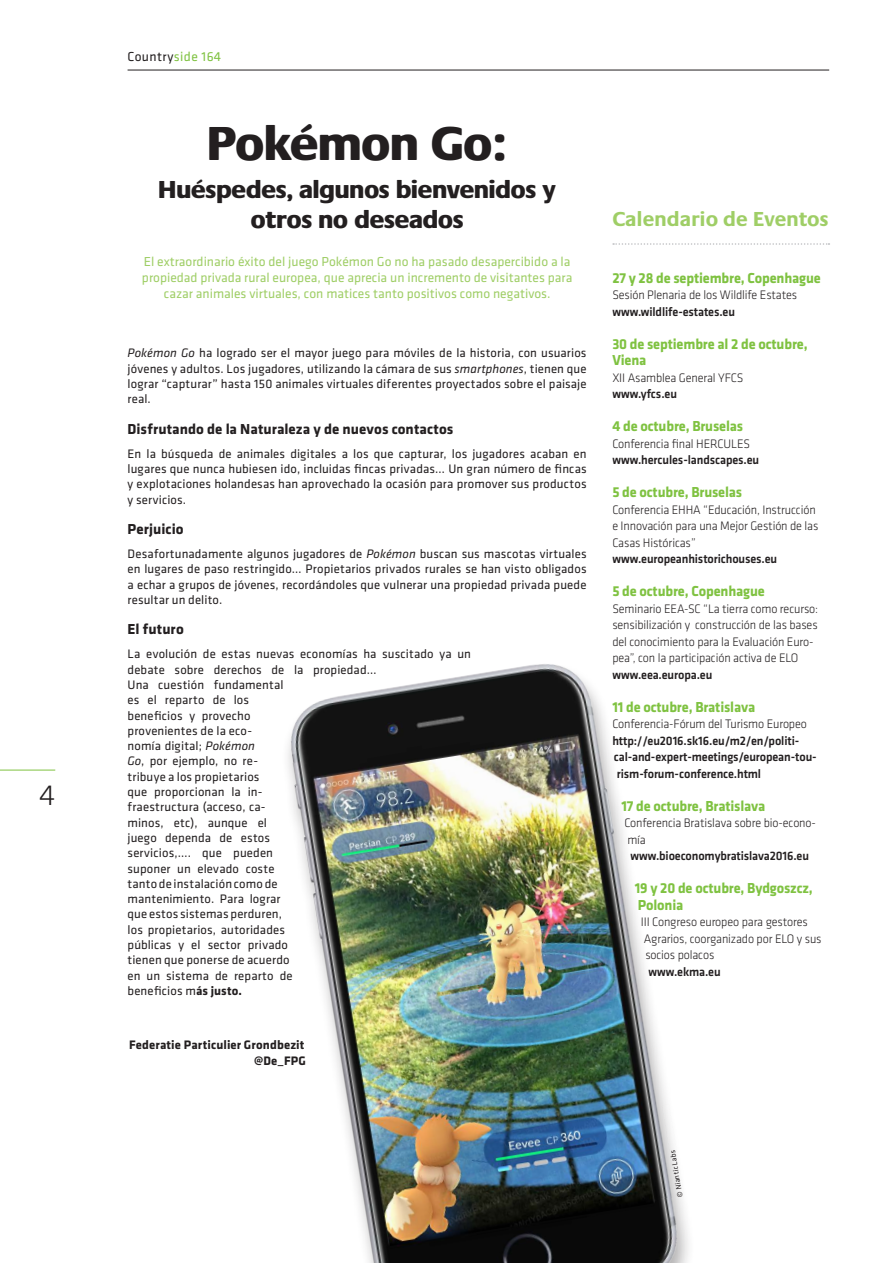
<style>
.page{position:relative;width:893px;height:1263px;background:#fff}
.page>*{position:absolute;margin:0;border:0;box-sizing:border-box;transform-origin:0 0}
.t1{font:800 49.5px "Praxis";letter-spacing:-.005em;color:#231f20}
.t2{font:300 30px "Klavika";color:#231f20}
.t3{font:800 25.5px/30px "Praxis";color:#231f20;text-align:center}
.t4{font:700 21px "Praxis";letter-spacing:-.005em;color:#9fce66}
.t5{font:700 15px/16.5px "Klavika";letter-spacing:-.01em;color:#7fc241;scale:.96 1}
.t6{font:700 15px "Klavika";letter-spacing:.005em;color:#231f20}
.t7{font:13.5px/16.2px "Klavika";color:#9fce66;text-align:center}
.t8{font:13.5px "Klavika";letter-spacing:.03em;color:#231f20}
.t9{font:12.75px/15.3px "Klavika";letter-spacing:.01em;color:#231f20;text-align:justify}
.t10{font:300 12.75px/16.5px "Klavika";letter-spacing:-.01em;color:#231f20;scale:.96 1}
.t11{font:500 12.75px/16.5px "Klavika";letter-spacing:-.01em;color:#231f20;scale:.96 1}
.t12{font:700 12.75px/15.3px "Klavika";letter-spacing:.01em;color:#231f20;text-align:right}
.t13{font:7.5px "Klavika";color:#231f20}
.s1{color:#7fc241}
.s2{font-style:italic}
.s3{font-weight:700}
</style>
<div class="page">
<hr style="left:0;top:770px;width:55px;height:1px;background:#7fc241">
<hr style="left:128px;top:70px;width:701px;height:1px;background:#231f20">
<svg style="left:613px;top:243px;width:216px;height:2px"></svg>
<img style="left:288px;top:664px;width:401px;height:599px">
<svg style="left:662px;top:1104px;width:22px;height:94px"></svg>
<h2 class="t2" style="left:39px;top:779px;width:18px">4</h2>
<p class="t8" style="left:128px;top:49px;width:95px">Country<span class="s1">side 164</span></p>
<h1 class="t1" style="left:208px;top:116px;width:301px">Pokémon Go:</h1>
<h3 class="t3" style="left:159px;top:175px;width:399px">Huéspedes, algunos bienvenidos y otros no deseados</h3>
<p class="t7" style="left:142px;top:253px;width:432px">El extraordinario éxito del juego Pokémon Go no ha pasado desapercibido a la propiedad privada rural europea, que aprecia un incremento de visitantes para cazar animales virtuales, con matices tanto positivos como negativos.</p>
<p class="t9" style="left:128px;top:346px;width:461px"><span class="s2">Pokémon Go</span> ha logrado ser el mayor juego para móviles de la historia, con usuarios jóvenes y adultos. Los jugadores, utilizando la cámara de sus <span class="s2">smartphones</span>, tienen que lograr “capturar” hasta 150 animales virtuales diferentes proyectados sobre el paisaje real.</p>
<p class="t6" style="left:128px;top:421px;width:327px">Disfrutando de la Naturaleza y de nuevos contactos</p>
<p class="t9" style="left:128px;top:446px;width:461px">En la búsqueda de animales digitales a los que capturar, los jugadores acaban en lugares que nunca hubiesen ido, incluidas fincas privadas… Un gran número de fincas y explotaciones holandesas han aprovechado la ocasión para promover sus productos y servicios.</p>
<p class="t6" style="left:128px;top:521px;width:58px">Perjuicio</p>
<p class="t9" style="left:128px;top:546px;width:461px">Desafortunadamente algunos jugadores de <span class="s2">Pokémon</span> buscan sus mascotas virtuales en lugares de paso restringido… Propietarios privados rurales se han visto obligados a echar a grupos de jóvenes, recordándoles que vulnerar una propiedad privada puede resultar un delito.</p>
<p class="t6" style="left:128px;top:621px;width:58px">El futuro</p>
<p class="t9" style="left:128px;top:647px;width:345px;text-align:left">La evolución de estas nuevas economías ha suscitado ya un debate sobre derechos de la propiedad…<br>Una cuestión fundamental<br>es el reparto de los<br>beneficios y provecho<br>provenientes de la eco-<br>nomía digital; <span class="s2">Pokémon<br>Go</span>, por ejemplo, no re-<br>tribuye a los propietarios<br>que proporcionan la in-<br>fraestructura (acceso, ca-<br>minos, etc), aunque el<br>juego dependa de estos<br>servicios,…. que pueden<br>suponer un elevado coste<br>tanto de instalación como de<br>mantenimiento. Para lograr<br>que estos sistemas perduren,<br>los propietarios, autoridades<br>públicas y el sector privado<br>tienen que ponerse de acuerdo<br>en un sistema de reparto de<br>beneficios m<span class="s3">ás justo.</span></p>
<p class="t12" style="left:129px;top:1038px;width:179px">Federatie Particulier Grondbezit @De_FPG</p>
<h3 class="t4" style="left:612px;top:208px;width:218px">Calendario de Eventos</h3>
<p class="t5" style="left:612px;top:270px;width:219px">27 y 28 de septiembre, Copenhague</p>
<p class="t10" style="left:612px;top:287px;width:194px">Sesión Plenaria de los Wildlife Estates</p>
<p class="t11" style="left:612px;top:303px;width:129px">www.wildlife-estates.eu</p>
<p class="t5" style="left:612px;top:336px;width:205px">30 de septiembre al 2 de octubre,<br>Viena</p>
<p class="t10" style="left:612px;top:369px;width:138px">XII Asamblea General YFCS</p>
<p class="t11" style="left:612px;top:386px;width:69px">www.yfcs.eu</p>
<p class="t5" style="left:612px;top:418px;width:138px">4 de octubre, Bruselas</p>
<p class="t10" style="left:612px;top:435px;width:145px">Conferencia final HERCULES</p>
<p class="t11" style="left:612px;top:452px;width:154px">www.hercules-landscapes.eu</p>
<p class="t5" style="left:612px;top:484px;width:137px">5 de octubre, Bruselas</p>
<p class="t10" style="left:612px;top:501px;width:216px">Conferencia EHHA “Educación, Instrucción e Innovación para una Mejor Gestión de las<br>Casas Históricas”</p>
<p class="t11" style="left:612px;top:551px;width:173px">www.europeanhistorichouses.eu</p>
<p class="t5" style="left:612px;top:583px;width:160px">5 de octubre, Copenhague</p>
<p class="t10" style="left:612px;top:600px;width:216px">Seminario EEA-SC “La tierra como recurso: sensibilización y construcción de las bases del conocimiento para la Evaluación Euro&shy;pea”, con la participación activa de ELO</p>
<p class="t11" style="left:612px;top:666px;width:106px">www.eea.europa.eu</p>
<p class="t5" style="left:612px;top:699px;width:150px">11 de octubre, Bratislava</p>
<p class="t10" style="left:612px;top:716px;width:204px">Conferencia-Fórum del Turismo Europeo</p>
<p class="t11" style="left:612px;top:732px;width:214px">http://eu2016.sk16.eu/m2/en/politi&shy;cal-and-expert-meetings/european-tou&shy;rism-forum-conference.html</p>
<p class="t5" style="left:621px;top:798px;width:152px">17 de octubre, Bratislava</p>
<p class="t10" style="left:624px;top:815px;width:201px">Conferencia Bratislava sobre bio-econo&shy;mía</p>
<p class="t11" style="left:630px;top:848px;width:188px">www.bioeconomybratislava2016.eu</p>
<p class="t5" style="left:635px;top:880px;width:187px">19 y 20 de octubre, Bydgoszcz,<br>Polonia</p>
<p class="t10" style="left:641px;top:914px;width:190px">III Congreso europeo para gestores<br>Agrarios, coorganizado por ELO y sus socios polacos</p>
<p class="t11" style="left:648px;top:963px;width:77px">www.ekma.eu</p>
<p class="t13" style="left:676px;top:1198px;width:49px;rotate:-99deg">© Niantic Labs</p>
</div>
